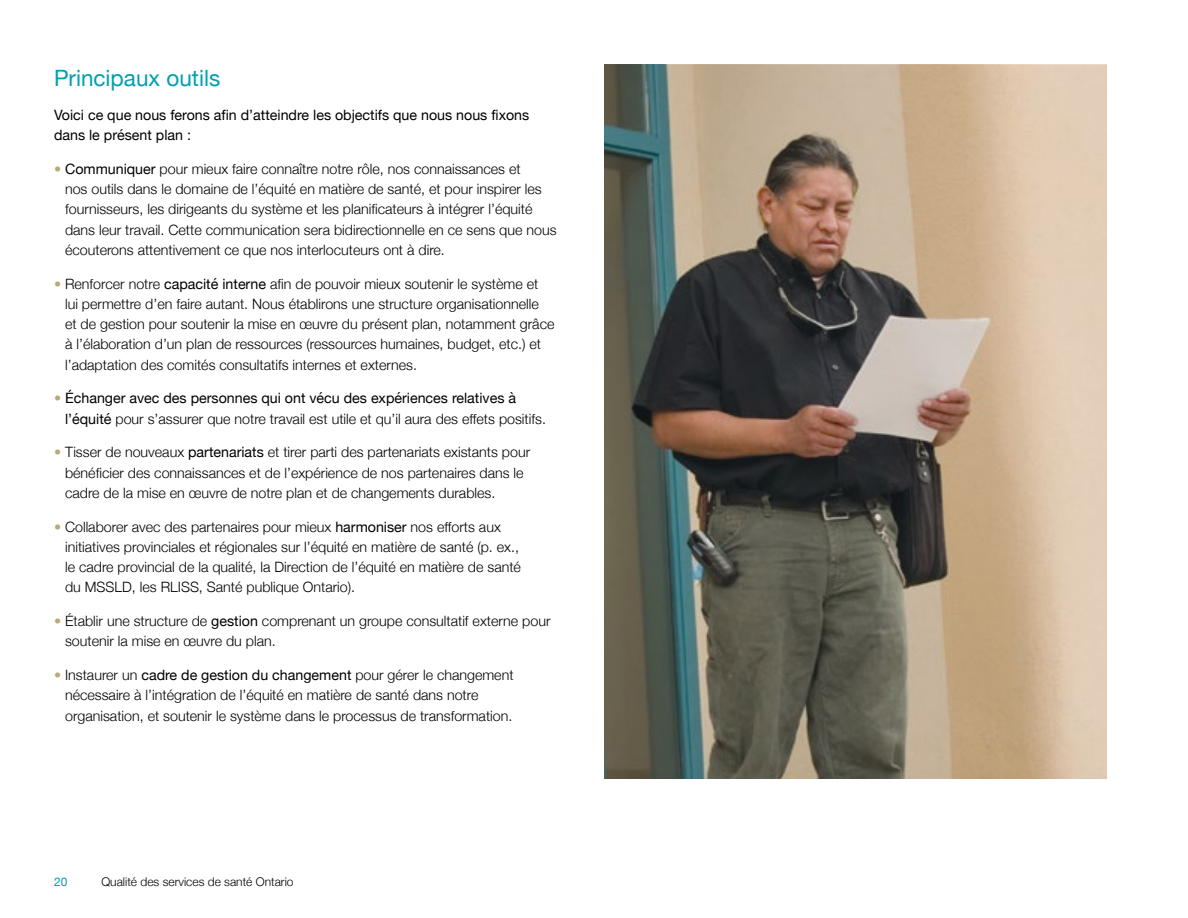
<style>
.page{position:relative;width:1188px;height:918px;background:#fff}
.page>*{position:absolute;margin:0;border:0;box-sizing:border-box;transform-origin:0 0}
.Sub_Sub_head{font:22.5px "Helvetica Neue";color:#00a0af}
.Body_copy{font:300 14.25px/20.2px "Helvetica Neue";color:#000}
.Body_copy-2{font:14.25px/20.2px "Helvetica Neue";color:#000}
.t1{font:300 12px "Helvetica Neue";color:#000}
.t2{font:12px "Helvetica Neue";color:#00a0af}
.s1{color:#baa975}
.s2{font-weight:400}
.s3{font-weight:300;color:#baa975}
.s4{font-weight:300}
</style>
<div class="page">
<svg style="left:604px;top:65px;width:503px;height:714px;background:#908473"></svg>
<p class="Sub_Sub_head" style="left:54px;top:62px;width:168px">Principaux outils</p>
<p class="Body_copy-2" style="left:54px;top:106px;width:477px">Voici ce que nous ferons afin d’atteindre les objectifs que nous nous fixons dans le présent plan :</p>
<p class="Body_copy" style="left:65px;top:158px;width:493px;text-indent:-11px"><span class="s1">•</span> <span class="s2">Communiquer</span> pour mieux faire connaître notre rôle, nos connaissances et<br>nos outils dans le domaine de l’équité en matière de santé, et pour inspirer les fournisseurs, les dirigeants du système et les planificateurs à intégrer l’équité dans leur travail. Cette communication sera bidirectionnelle en ce sens que nous écouterons attentivement ce que nos interlocuteurs ont à dire.</p>
<p class="Body_copy" style="left:65px;top:272px;width:491px;text-indent:-11px"><span class="s1">•</span> Renforcer notre <span class="s2">capacité interne</span> afin de pouvoir mieux soutenir le système et lui permettre d’en faire autant. Nous établirons une structure organisationnelle<br>et de gestion pour soutenir la mise en œuvre du présent plan, notamment grâce à l’élaboration d’un plan de ressources (ressources humaines, budget, etc.) et l’adaptation des comités consultatifs internes et externes.</p>
<p class="Body_copy-2" style="left:65px;top:389px;width:482px;text-indent:-11px"><span class="s3">•</span> Échanger avec des personnes qui ont vécu des expériences relatives à l’équité <span class="s4">pour s’assurer que notre travail est utile et qu’il aura des effets positifs.</span></p>
<p class="Body_copy" style="left:65px;top:441px;width:467px;text-indent:-11px"><span class="s1">•</span> Tisser de nouveaux <span class="s2">partenariats</span> et tirer parti des partenariats existants pour bénéficier des connaissances et de l’expérience de nos partenaires dans le cadre de la mise en œuvre de notre plan et de changements durables.</p>
<p class="Body_copy" style="left:65px;top:515px;width:457px;text-indent:-11px"><span class="s1">•</span> Collaborer avec des partenaires pour mieux <span class="s2">harmoniser</span> nos efforts aux initiatives provinciales et régionales sur l’équité en matière de santé (p. ex., le cadre provincial de la qualité, la Direction de l’équité en matière de santé du MSSLD, les RLISS, Santé publique Ontario).</p>
<p class="Body_copy" style="left:65px;top:610px;width:487px;text-indent:-11px"><span class="s1">•</span> Établir une structure de <span class="s2">gestion</span> comprenant un groupe consultatif externe pour soutenir la mise en œuvre du plan.</p>
<p class="Body_copy" style="left:65px;top:664px;width:450px;text-indent:-11px"><span class="s1">•</span> Instaurer un <span class="s2">cadre de gestion du changement</span> pour gérer le changement nécessaire à l’intégration de l’équité en matière de santé dans notre organisation, et soutenir le système dans le processus de transformation.</p>
<p class="t2" style="left:54px;top:873px;width:15px">20</p>
<p class="t1" style="left:101px;top:872px;width:194px">Qualité des services de santé Ontario</p>
</div>
